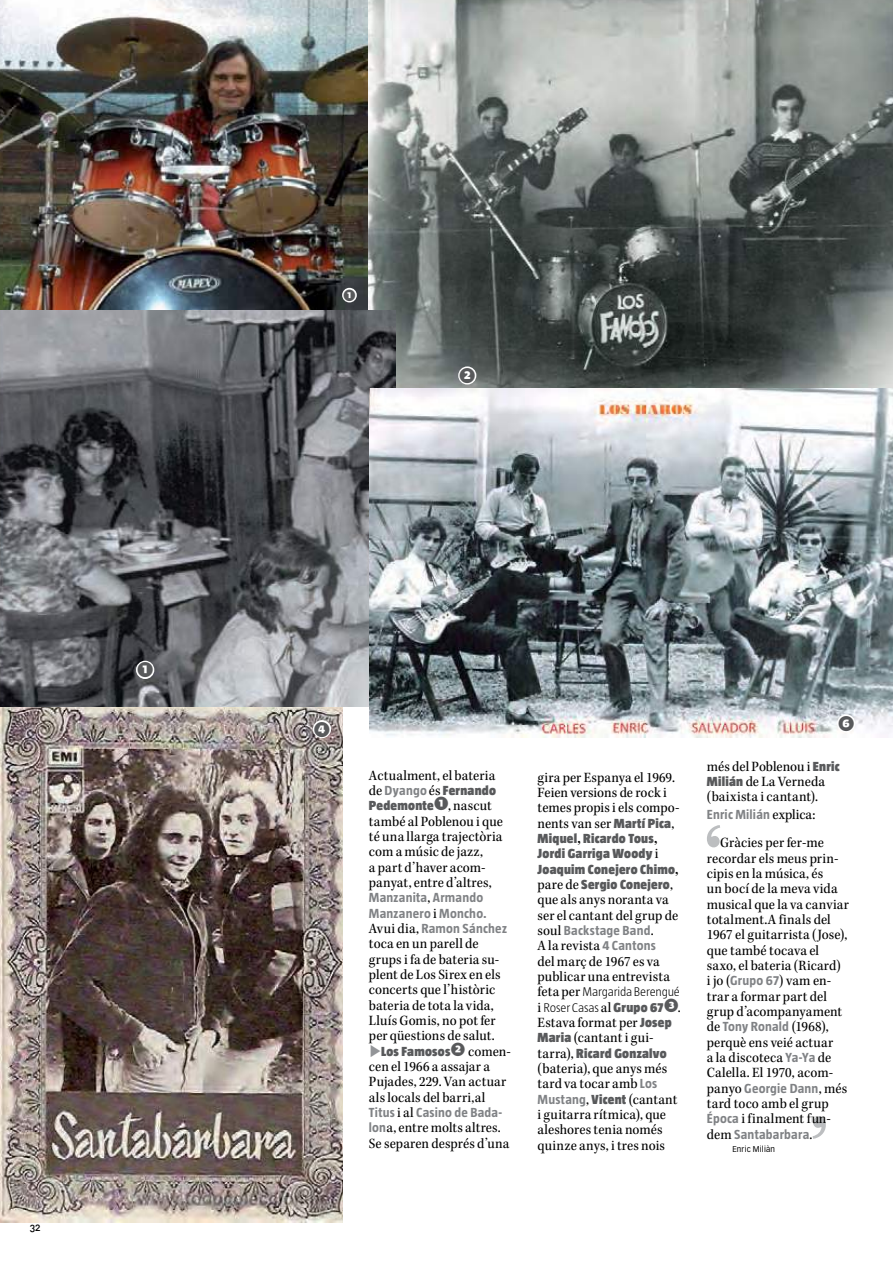
<style>
.page{position:relative;width:893px;height:1263px;background:#fff}
.page>*{position:absolute;margin:0;border:0;box-sizing:border-box;transform-origin:0 0}
.t1{font:700 21px "Fedra Sans Std";color:#58595b}
.t2{font:700 15.9px "Fedra Sans Std";color:#58595b}
.t3{font:14.7px/15.3px "Kepler Std Scn";letter-spacing:.01em;color:#000}
.t4{font:700 13.5px/15.3px "Taz";letter-spacing:.015em;color:#808285}
.t5{font:900 13.5px/15.3px "Taz";letter-spacing:.02em;color:#58595b}
.t6{font:300 12.9px/15.3px "Taz";letter-spacing:-.015em;color:#000}
.t7{font:10.5px "DIN Medium Alternate";color:#000}
.t8{font:8.25px "Vectora LT Std";letter-spacing:.025em;color:#000;scale:.95 1}
.s1{font-family:"Kepler Std Scn";font-weight:400;font-size:14.7px;color:#000}
.s2{font-weight:700;color:#808285}
.s3{font-family:"Fedra Sans Std";font-weight:700;font-size:18.75px}
.s4{font-family:"Fedra Sans Std";font-weight:700;font-size:18px;color:#939598}
.s5{font-family:"Taz";font-weight:700;font-size:13.5px;color:#808285}
.s6{font-family:"Taz";font-weight:900;font-size:13.5px;color:#58595b}
.s7{font-family:"Kepler Std Bold Scn Subh";font-weight:400;font-size:14.7px;color:#000}
.s8{font-family:"Kepler Std Scn";font-weight:400;font-size:14.7px}
.s9{font-weight:900;font-size:13.5px;color:#58595b}
.s10{font-family:"Fedra Sans Std";font-weight:700;font-size:18.75px;color:#58595b}
</style>
<div class="page">
<svg style="left:707px;top:825px;width:13px;height:22px"></svg>
<svg style="left:812px;top:1116px;width:14px;height:22px"></svg>
<img style="left:0;top:0;width:368px;height:310px">
<img style="left:368px;top:0;width:525px;height:389px">
<img style="left:0;top:706px;width:343px;height:516px">
<svg style="left:340px;top:286px;width:18px;height:18px"></svg>
<img style="left:0;top:310px;width:395px;height:396px">
<svg style="left:134px;top:659px;width:22px;height:21px"></svg>
<img style="left:369px;top:389px;width:524px;height:349px">
<svg style="left:455px;top:365px;width:23px;height:21px"></svg>
<svg style="left:311px;top:714px;width:21px;height:25px"></svg>
<svg style="left:835px;top:713px;width:21px;height:21px"></svg>
<h1 class="t1" style="left:136px;top:657px;width:19px">➊</h1>
<p class="t7" style="left:30px;top:1220px;width:13px">32</p>
<p class="t2" style="left:343px;top:285px;width:15px">➊</p>
<h1 class="t1" style="left:458px;top:362px;width:19px">➋</h1>
<h1 class="t1" style="left:313px;top:716px;width:19px">➍</h1>
<h1 class="t1" style="left:837px;top:710px;width:19px">➏</h1>
<p class="t3" style="left:369px;top:768px;width:128px">Actualment, el bateria</p>
<p class="t5" style="left:369px;top:782px;width:129px"><span class="s1">de</span> <span class="s2">Dyango</span> <span class="s1">és</span> Fernando<br>Pedemonte<span class="s3">➊</span><span class="s1">, nascut</span></p>
<p class="t3" style="left:369px;top:814px;width:135px">també al Poblenou i que té una llarga trajectòria com a músic de jazz,<br>a part d’haver acom&shy;panyat, entre d’altres,</p>
<p class="t4" style="left:369px;top:890px;width:139px">Manzanita<span class="s1">,</span> Armando<br>Manzanero <span class="s1">i</span> Moncho.<br><span class="s1">Avui dia,</span> Ramon Sánchez</p>
<p class="t3" style="left:369px;top:936px;width:133px">toca en un parell de grups i fa de bateria su&shy;plent de Los Sirex en els concerts que l’històric bateria de tota la vida,<br>Lluís Gomis, no pot fer per qüestions de salut.</p>
<p class="t5" style="left:369px;top:1043px;width:143px"><span class="s4">▶</span>Los Famosos<span class="s3">➋</span> <span class="s1">comen-</span></p>
<p class="t3" style="left:369px;top:1059px;width:139px">cen el 1966 a assajar a<br>Pujades, 229. Van actuar als locals del barri,al</p>
<p class="t4" style="left:369px;top:1104px;width:135px">Titus <span class="s1">i al</span> Casino de Bada-</p>
<p class="t3" style="left:369px;top:1120px;width:142px"><span class="s5">lon</span>a, entre molts altres.<br>Se separen després d’una</p>
<p class="t3" style="left:537px;top:770px;width:144px">gira per Espanya el 1969.<br>Feien versions de rock i temes propis i els compo&shy;nents van ser <span class="s6">Martí Pica</span>,</p>
<p class="t5" style="left:537px;top:831px;width:142px">Miquel<span class="s7">,</span> Ricardo Tous<span class="s7">,<br></span>Jordi Garriga Woody <span class="s1">i<br></span>Joaquim Conejero Chimo<span class="s7">, </span><span class="s1">pare de</span> Sergio Conejero<span class="s1">,</span></p>
<p class="t3" style="left:537px;top:892px;width:142px">que als anys noranta va ser el cantant del grup de</p>
<p class="t4" style="left:537px;top:923px;width:118px"><span class="s1">soul</span> Backstage Band<span class="s1">.</span></p>
<p class="t3" style="left:537px;top:938px;width:134px">A la revista <span class="s5">4 Cantons </span>del març de 1967 es va publicar una entrevista</p>
<p class="t6" style="left:537px;top:984px;width:145px"><span class="s8">feta per</span> Margarida Berengué <span class="s8">i</span> Roser Casas <span class="s8">al</span> <span class="s9">Grupo 67</span><span class="s10">➌</span><span class="s8">.</span></p>
<p class="t3" style="left:537px;top:1015px;width:135px">Estava format per <span class="s6">Josep<br>Maria</span> (cantant i gui-</p>
<p class="t5" style="left:537px;top:1045px;width:130px"><span class="s1">tarra),</span> Ricard Gonzalvo</p>
<p class="t3" style="left:537px;top:1061px;width:141px">(bateria), que anys més tard va tocar amb <span class="s5">Los<br>Mustang</span>, <span class="s6">Vicent</span> (cantant i guitarra rítmica), que aleshores tenia només quinze anys, i tres nois</p>
<p class="t3" style="left:707px;top:759px;width:134px">més del Poblenou i <span class="s6">Enric<br>Milián</span> de La Verneda (baixista i cantant).</p>
<p class="t4" style="left:707px;top:806px;width:110px">Enric Milián <span class="s1">explica:</span></p>
<p class="t3" style="left:707px;top:835px;width:144px;text-indent:13px">Gràcies per fer-me recordar els meus prin&shy;cipis en la música, és<br>un bocí de la meva vida musical que la va canviar totalment.A finals del<br>1967 el guitarrista (Jose), que també tocava el saxo, el bateria (Ricard)<br>i jo (<span class="s5">Grupo 67</span>) vam en&shy;trar a formar part del grup d’acompanyament</p>
<p class="t4" style="left:707px;top:1019px;width:123px"><span class="s1">de</span> Tony Ronald <span class="s1">(1968),</span></p>
<p class="t3" style="left:707px;top:1035px;width:128px">perquè ens veié actuar a la discoteca <span class="s5">Ya-Ya</span> de<br>Calella. El 1970, acom-</p>
<p class="t4" style="left:707px;top:1080px;width:142px"><span class="s1">panyo</span> Georgie Dann<span class="s1">, més</span></p>
<p class="t3" style="left:707px;top:1096px;width:126px">tard toco amb el grup<br><span class="s5">Época</span> i finalment fun-</p>
<p class="t4" style="left:707px;top:1126px;width:107px"><span class="s1">dem</span> Santabarbara<span class="s1">.</span></p>
<p class="t8" style="left:732px;top:1144px;width:46px">Enric Miliàn</p>
</div>
